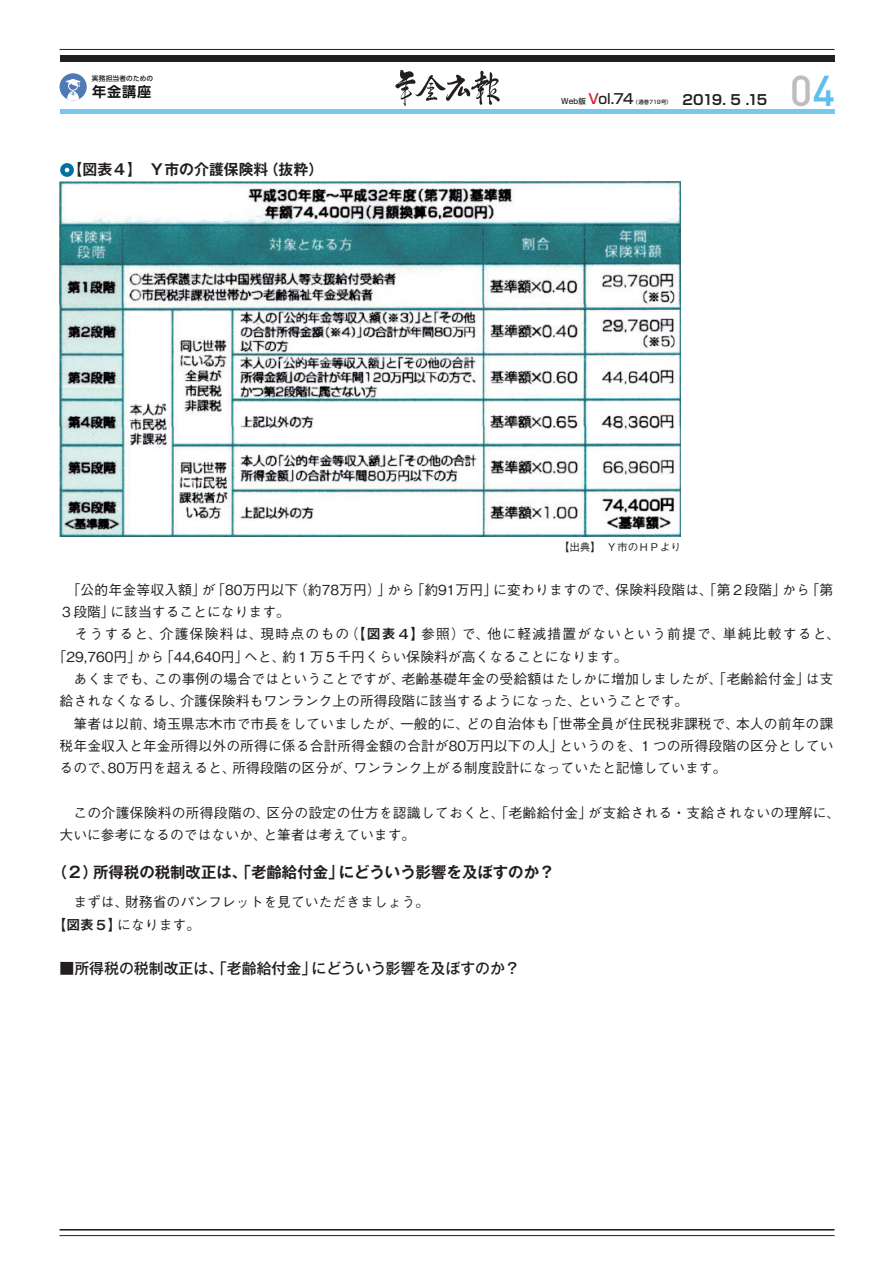
<style>
.page{position:relative;width:893px;height:1263px;background:#fff}
.page>*{position:absolute;margin:0;border:0;box-sizing:border-box;transform-origin:0 0}
.t1{font:500 42.45px "DIN";color:#bcbdc0}
.t2{font:700 15.45px "Gothic MB101 Pro De";color:#231f20}
.t3{font:500 14.85px "Gothic MB101 Pro";color:#231f20}
.t4{font:700 14.85px "Gothic MB101 Pro De";color:#231f20}
.t5{font:700 14.1px "UD Shin Go Pro De";color:#151415}
.t6{font:500 13.8px/22.4px "Gothic BBB Pro";letter-spacing:.005em;color:#231f20}
.t7{font:500 13.8px "Shin Go Pro";color:#231f20}
.t8{font:700 13.8px "Shin Go Pro De";letter-spacing:-.08em;color:#231f20}
.t9{font:500 10.65px "Gothic BBB Pro";color:#231f20}
.t10{font:500 6.75px "UD Shin Go Pro";letter-spacing:.025em;color:#151415}
.t11{font:500 5.25px "Shin Go Pro";letter-spacing:.015em;color:#231f20}
.s1{font-size:7.5px}
.s2{color:#d1232a}
.s3{color:#5dbfec}
.s4{font-family:"Midashi Go Pro MB31";font-weight:400}
</style>
<div class="page">
<div style="left:60px;top:73px;width:27px;height:27px;background:#4f7ab4;border-radius:50%"></div>
<svg style="left:65px;top:79px;width:16px;height:21px"></svg>
<svg style="left:60px;top:163px;width:14px;height:14px"></svg>
<svg style="left:65px;top:168px;width:4px;height:4px"></svg>
<img style="left:60px;top:182px;width:621px;height:354px">
<hr style="left:60px;top:49px;width:774px;height:1px;background:#231f20">
<div style="left:60px;top:55px;width:774px;height:7px;background:#231f20"></div>
<hr style="left:60px;top:1229px;width:774px;height:1px;background:#231f20">
<hr style="left:60px;top:1235px;width:774px;height:1px;background:#231f20">
<hr style="left:60px;top:109px;width:775px;height:4px;background:#78c7ef">
<svg style="left:395px;top:70px;width:105px;height:36px"></svg>
<p class="t10" style="left:92px;top:73px;width:63px">実務担当者のための</p>
<p class="t5" style="left:92px;top:80px;width:61px">年金講座</p>
<p class="t4" style="left:60px;top:157px;width:265px">　【図表４】　Ｙ市の介護保険料（抜粋）</p>
<p class="t7" style="left:561px;top:88px;width:74px"><span class="s1">Web版</span> <span class="s2">V</span>ol.74</p>
<p class="t11" style="left:633px;top:98px;width:40px">（通巻719号）</p>
<p class="t8" style="left:682px;top:88px;width:86px">2019. 5 .15</p>
<h1 class="t1" style="left:790px;top:64px;width:47px">0<span class="s3">4</span></h1>
<p class="t9" style="left:559px;top:538px;width:124px">【出典】　Ｙ市のＨＰより</p>
<p class="t6" style="left:60px;top:577px;width:782px">　｢公的年金等収入額｣が｢80万円以下（約78万円）｣から｢約91万円｣に変わりますので、保険料段階は、｢第２段階｣から｢第３段階｣に該当することになります。<br>　そうすると、介護保険料は、現時点のもの（<span class="s4">【図表４】</span>参照）で、他に軽減措置がないという前提で、単純比較すると、｢29,760円｣から｢44,640円｣へと、約１万５千円くらい保険料が高くなることになります。<br>　あくまでも、この事例の場合ではということですが、老齢基礎年金の受給額はたしかに増加しましたが、｢老齢給付金｣は支給されなくなるし、介護保険料もワンランク上の所得段階に該当するようになった、ということです。<br>　筆者は以前、埼玉県志木市で市長をしていましたが、一般的に、どの自治体も｢世帯全員が住民税非課税で、本人の前年の課税年金収入と年金所得以外の所得に係る合計所得金額の合計が80万円以下の人｣というのを、１つの所得段階の区分としているので、80万円を超えると、所得段階の区分が、ワンランク上がる制度設計になっていたと記憶しています。</p>
<p class="t6" style="left:60px;top:800px;width:782px">　この介護保険料の所得段階の、区分の設定の仕方を認識しておくと、｢老齢給付金｣が支給される・支給されないの理解に、大いに参考になるのではないか、と筆者は考えています。</p>
<p class="t2" style="left:52px;top:859px;width:504px">（２）所得税の税制改正は、「老齢給付金」にどういう影響を及ぼすのか？</p>
<p class="t6" style="left:53px;top:889px;width:378px;text-indent:7px">　まずは、財務省のパンフレットを見ていただきましょう。<span class="s4">【図表５】</span>になります。</p>
<p class="t3" style="left:60px;top:956px;width:462px">■所得税の税制改正は、「老齢給付金」にどういう影響を及ぼすのか？</p>
</div>
